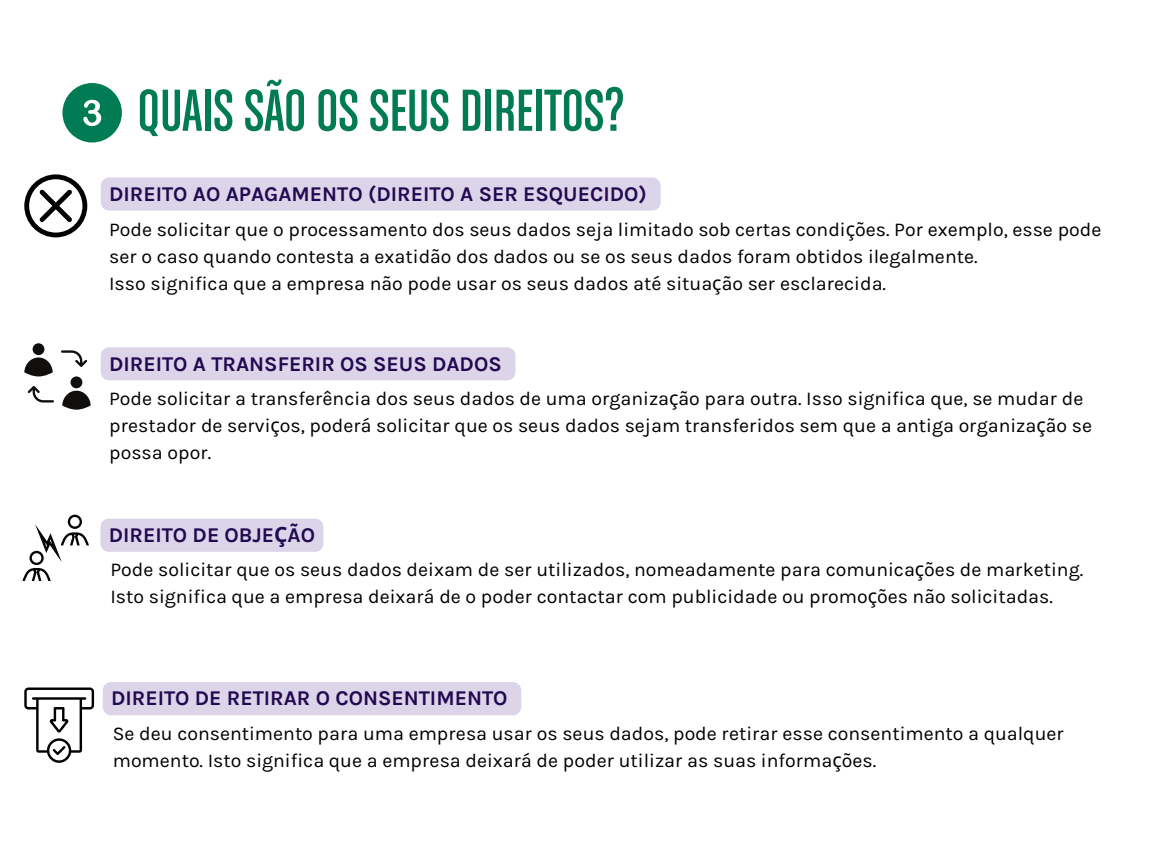
<style>
.page{position:relative;width:1152px;height:864px;background:#fff}
.page>*{position:absolute;margin:0;border:0;box-sizing:border-box;transform-origin:0 0}
.t1{font:63px "Chalet Comprime Cologne Eighty";color:#007b54}
.t2{font:700 21px "Karla";color:#220950}
.t3{font:19.5px/27px "Karla";color:#000}
.s1{font-family:"Noto Sans"}
</style>
<div class="page">
<svg style="left:24px;top:174px;width:63px;height:63px"></svg>
<div style="left:101px;top:177px;width:560px;height:34px;background:#dcd4e9"></div>
<div style="left:62px;top:83px;width:60px;height:60px;background:#007b54;border-radius:50%"></div>
<svg style="left:83px;top:100px;width:18px;height:26px"></svg>
<div style="left:100px;top:519px;width:223px;height:33px;background:#dcd4e9;border-radius:8px"></div>
<div style="left:101px;top:347px;width:414px;height:33px;background:#dcd4e9"></div>
<div style="left:103px;top:682px;width:418px;height:33px;background:#dcd4e9"></div>
<svg style="left:24px;top:358px;width:29px;height:18px"></svg>
<div style="left:33px;top:343px;width:11px;height:12px;background:#100f0d;border-radius:50%"></div>
<div style="left:71px;top:376px;width:11px;height:12px;background:#100f0d;border-radius:50%"></div>
<svg style="left:62px;top:391px;width:29px;height:19px"></svg>
<svg style="left:28px;top:386px;width:26px;height:17px"></svg>
<svg style="left:61px;top:350px;width:26px;height:17px"></svg>
<svg style="left:23px;top:515px;width:66px;height:66px"></svg>
<svg style="left:24px;top:688px;width:70px;height:75px"></svg>
<h2 class="t1" style="left:138px;top:87px;width:489px">QUAIS SÃO OS SEUS DIREITOS?</h2>
<p class="t2" style="left:109px;top:182px;width:539px">DIREITO AO APAGAMENTO (DIREITO A SER ESQUECIDO)</p>
<h1 class="t3" style="left:109px;top:216px;width:994px">Pode solicitar que o processamento dos seus dados seja limitado sob certas condi<span class="s1">ç</span>ões. Por exemplo, esse pode ser o caso quando contesta a exatidão dos dados ou se os seus dados foram obtidos ilegalmente.</h1>
<p class="t3" style="left:109px;top:270px;width:778px">Isso significa que a empresa não pode usar os seus dados até situa<span class="s1">ç</span>ão ser esclarecida.</p>
<p class="t2" style="left:109px;top:351px;width:394px">DIREITO A TRANSFERIR OS SEUS DADOS</p>
<p class="t3" style="left:109px;top:385px;width:984px">Pode solicitar a transferência dos seus dados de uma organiza<span class="s1">ç</span>ão para outra. Isso significa que, se mudar de prestador de servi<span class="s1">ç</span>os, poderá solicitar que os seus dados sejam transferidos sem que a antiga organiza<span class="s1">ç</span>ão se possa opor.</p>
<p class="t2" style="left:109px;top:523px;width:208px">DIREITO DE OBJE<span class="s1">Ç</span>ÃO</p>
<h2 class="t3" style="left:111px;top:556px;width:974px">Pode solicitar que os seus dados deixam de ser utilizados, nomeadamente para comunica<span class="s1">ç</span>ões de marketing.</h2>
<p class="t3" style="left:111px;top:583px;width:944px">Isto significa que a empresa deixará de o poder contactar com publicidade ou promo<span class="s1">ç</span>ões não solicitadas.</p>
<p class="t2" style="left:111px;top:686px;width:398px">DIREITO DE RETIRAR O CONSENTIMENTO</p>
<h2 class="t3" style="left:113px;top:720px;width:953px">Se deu consentimento para uma empresa usar os seus dados, pode retirar esse consentimento a qualquer momento. Isto significa que a empresa deixará de poder utilizar as suas informa<span class="s1">ç</span>ões.</h2>
</div>
